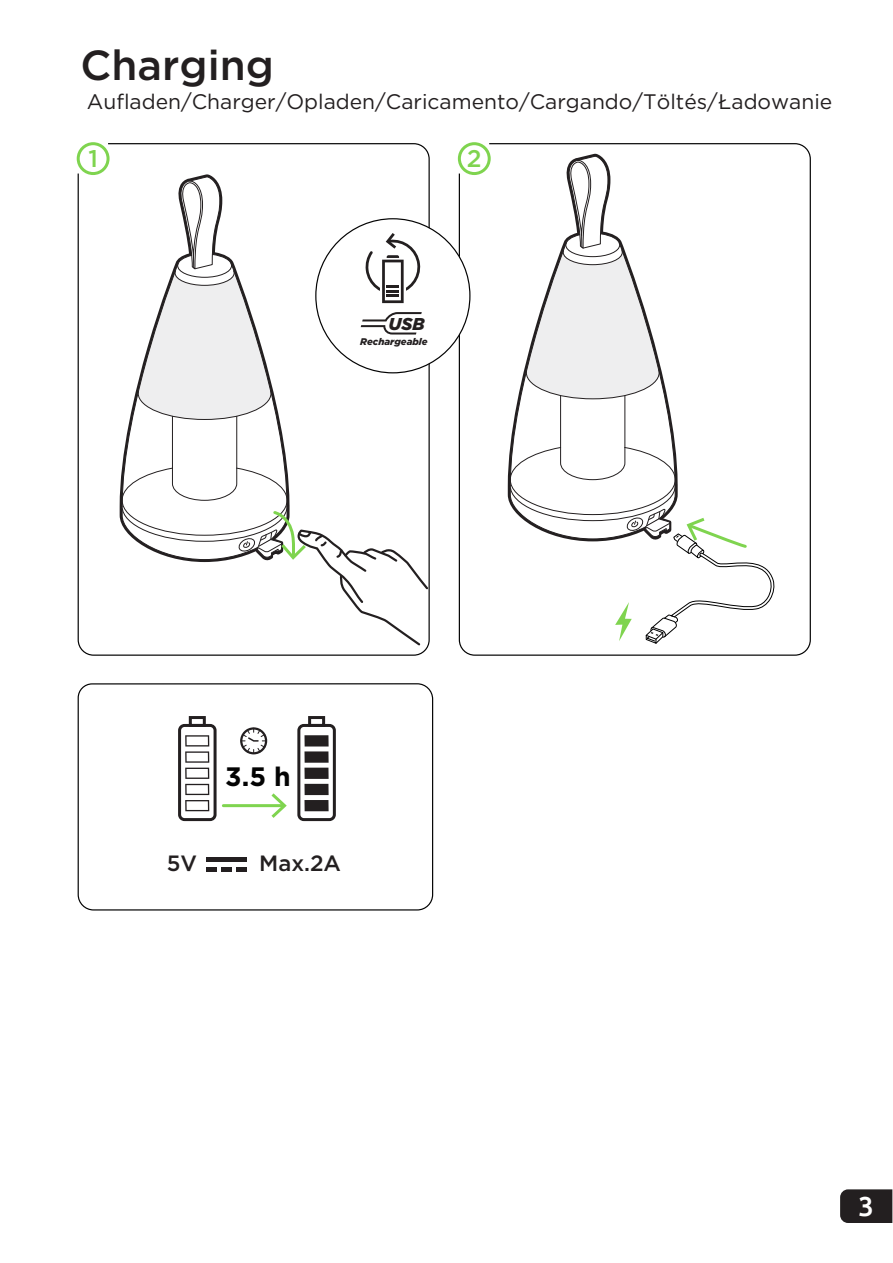
<style>
.page{position:relative;width:893px;height:1263px;background:#fff}
.page>*{position:absolute;margin:0;border:0;box-sizing:border-box;transform-origin:0 0}
.t1{font:500 42px "Gotham";color:#231f20}
.t2{font:500 27.6px "Ubuntu";color:#fff}
.t3{font:700 26.7px "Gotham";color:#030303}
.t4{font:500 24px "Gotham";color:#7fd44f}
.t5{font:500 22.2px "Gotham";color:#231f20}
.t6{font:21px "Gotham";color:#231f20}
.t7{font:italic 900 17.1px "Gotham";color:#231f20}
.t8{font:italic 900 9.6px "Gotham";color:#231f20}
</style>
<div class="page">
<svg style="left:77px;top:142px;width:353px;height:514px"></svg>
<div style="left:78px;top:683px;width:355px;height:227px;border:1px solid #030303;border-radius:15px"></div>
<svg style="left:458px;top:142px;width:353px;height:514px"></svg>
<hr style="left:206px;top:858px;width:41px;height:4px;background:#231f20">
<hr style="left:206px;top:867px;width:11px;height:4px;background:#231f20">
<hr style="left:221px;top:867px;width:11px;height:4px;background:#231f20">
<hr style="left:236px;top:867px;width:11px;height:4px;background:#231f20">
<div style="left:316px;top:219px;width:154px;height:154px;background:#fff;border-radius:50%"></div>
<hr style="left:223px;top:804px;width:60px;height:3px;background:#7fd44f">
<svg style="left:271px;top:793px;width:16px;height:25px"></svg>
<div style="left:458px;top:142px;width:33px;height:33px;border:3px solid #7fd44f;border-radius:50%"></div>
<div style="left:840px;top:1189px;width:52px;height:34px;background:#231f20"></div>
<svg style="left:121px;top:176px;width:309px;height:471px"></svg>
<svg style="left:509px;top:155px;width:266px;height:490px"></svg>
<div style="left:77px;top:142px;width:33px;height:33px;border:3px solid #7fd44f;border-radius:50%"></div>
<div style="left:178px;top:724px;width:39px;height:97px;border:3px solid #231f20;border-radius:5px"></div>
<svg style="left:185px;top:735px;width:24px;height:76px"></svg>
<div style="left:189px;top:716px;width:17px;height:11px;border:3px solid #231f20"></div>
<div style="left:297px;top:724px;width:39px;height:97px;border:3px solid #231f20;border-radius:5px"></div>
<div style="left:304px;top:800px;width:25px;height:11px;background:#231f20"></div>
<div style="left:304px;top:784px;width:25px;height:11px;background:#231f20"></div>
<div style="left:304px;top:768px;width:25px;height:11px;background:#231f20"></div>
<div style="left:304px;top:751px;width:25px;height:12px;background:#231f20"></div>
<div style="left:304px;top:735px;width:25px;height:11px;background:#231f20"></div>
<div style="left:308px;top:716px;width:17px;height:11px;border:3px solid #231f20"></div>
<div style="left:240px;top:727px;width:27px;height:27px;border:2px solid #231f20;border-radius:50%"></div>
<svg style="left:241px;top:728px;width:25px;height:26px"></svg>
<h1 class="t1" style="left:81px;top:38px;width:195px">Charging</h1>
<p class="t6" style="left:87px;top:88px;width:747px">Aufladen/Charger/Opladen/Caricamento/Cargando/Töltés/Ładowanie</p>
<p class="t4" style="left:88px;top:143px;width:11px">1</p>
<p class="t4" style="left:467px;top:143px;width:16px">2</p>
<p class="t7" style="left:389px;top:312px;width:38px">USB</p>
<p class="t8" style="left:360px;top:335px;width:69px">Rechargeable</p>
<p class="t3" style="left:225px;top:758px;width:67px">3.5 h</p>
<p class="t5" style="left:167px;top:849px;width:32px">5V</p>
<p class="t5" style="left:259px;top:849px;width:83px">Max.2A</p>
<h2 class="t2" style="left:858px;top:1188px;width:17px">3</h2>
</div>
